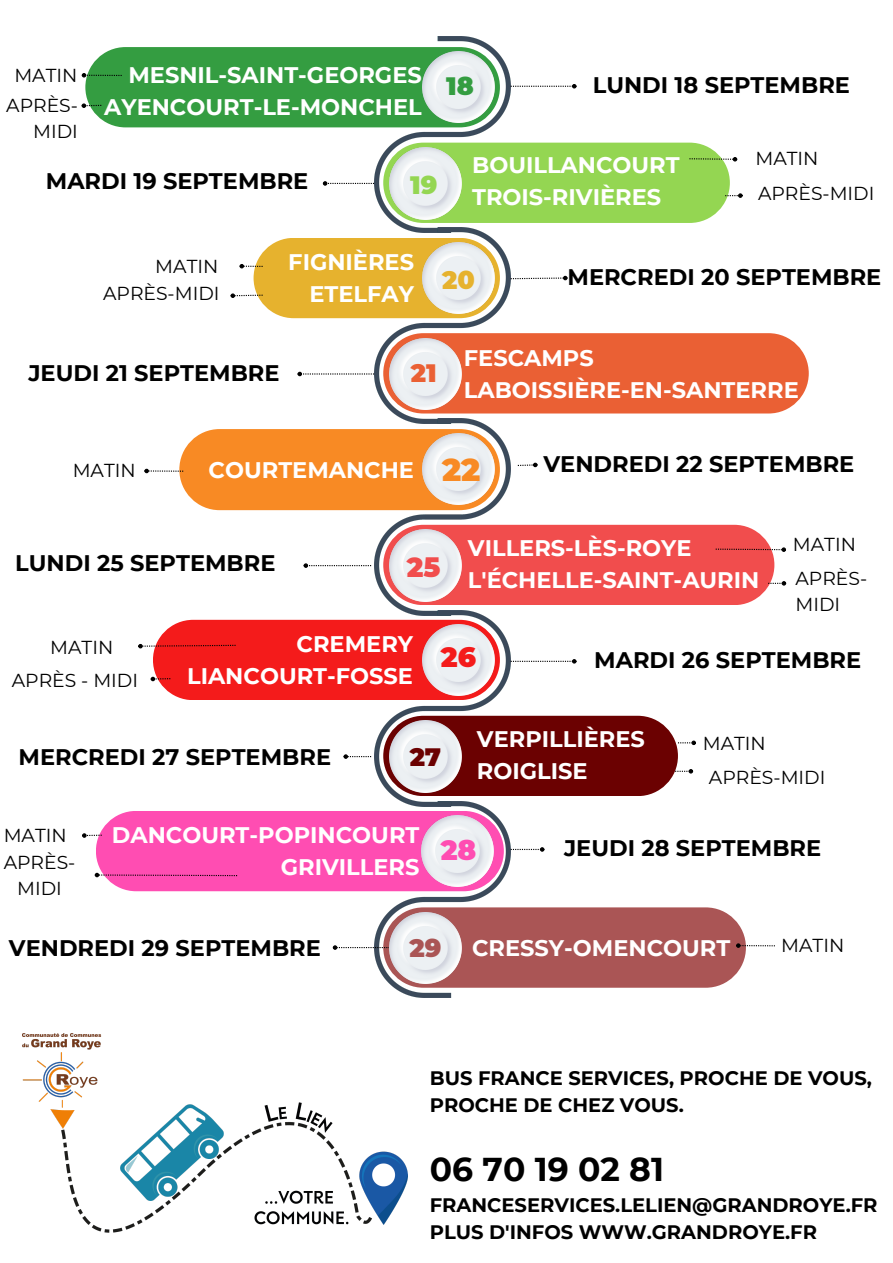
<style>
.page{position:relative;width:893px;height:1263px;background:#fff}
.page>*{position:absolute;margin:0;border:0;box-sizing:border-box;transform-origin:0 0}
.t1{font:700 33px "Montserrat";color:#000}
.t2{font:900 31.5px "Montserrat";color:#f88a24}
.t3{font:900 27.75px "Montserrat";color:#f41b1b}
.t4{font:900 27.75px "Montserrat";color:#ff4db2}
.t5{font:900 27.38px "Montserrat";color:#f14d4d}
.t6{font:900 25.12px "Montserrat";color:#349d41}
.t7{font:900 25.12px "Montserrat";color:#e6b22e}
.t8{font:900 25.12px "Montserrat";color:#94d652}
.t9{font:900 25.12px "Montserrat";color:#ea6034}
.t10{font:900 25.12px "Montserrat";color:#6b0101}
.t11{font:900 25.12px "Montserrat";color:#a55}
.t12{font:700 22.5px "Montserrat";color:#fff}
.t13{font:700 22.5px "Montserrat";color:#000}
.t14{font:700 19.5px/27px "Montserrat";color:#000}
.t15{font:18.75px/25.9px "Montserrat";color:#000;text-align:center}
</style>
<div class="page">
<img style="left:374px;top:806px;width:137px;height:192px">
<img style="left:374px;top:36px;width:137px;height:191px">
<img style="left:374px;top:227px;width:137px;height:192px">
<img style="left:374px;top:419px;width:137px;height:191px">
<img style="left:374px;top:610px;width:137px;height:196px">
<img style="left:375px;top:956px;width:10px;height:4px">
<div style="left:85px;top:47px;width:415px;height:80px;background:#349d41;border-radius:40px"></div>
<img style="left:423px;top:51px;width:71px;height:72px">
<div style="left:253px;top:238px;width:247px;height:80px;background:#e6b22e;border-radius:40px"></div>
<div style="left:179px;top:429px;width:321px;height:81px;background:#f88a24;border-radius:40px"></div>
<div style="left:153px;top:620px;width:347px;height:80px;background:#f41b1b;border-radius:40px"></div>
<div style="left:96px;top:811px;width:408px;height:80px;background:#ff4db2;border-radius:40px"></div>
<div style="left:383px;top:143px;width:347px;height:80px;background:#94d652;border-radius:40px"></div>
<svg style="left:323px;top:181px;width:51px;height:5px"></svg>
<img style="left:390px;top:148px;width:71px;height:71px">
<img style="left:423px;top:242px;width:71px;height:72px">
<img style="left:423px;top:433px;width:71px;height:72px">
<img style="left:423px;top:624px;width:71px;height:72px">
<img style="left:422px;top:815px;width:71px;height:72px">
<div style="left:383px;top:333px;width:425px;height:80px;background:#ea6034;border-radius:40px"></div>
<svg style="left:297px;top:372px;width:77px;height:4px"></svg>
<img style="left:390px;top:338px;width:71px;height:72px">
<div style="left:383px;top:525px;width:391px;height:80px;background:#f14d4d;border-radius:40px"></div>
<svg style="left:303px;top:563px;width:68px;height:5px"></svg>
<img style="left:390px;top:530px;width:71px;height:71px">
<div style="left:383px;top:716px;width:295px;height:80px;background:#6b0101;border-radius:40px"></div>
<svg style="left:343px;top:754px;width:28px;height:5px"></svg>
<img style="left:390px;top:721px;width:71px;height:71px">
<div style="left:383px;top:907px;width:363px;height:81px;background:#a55;border-radius:40px"></div>
<svg style="left:333px;top:945px;width:57px;height:5px"></svg>
<img style="left:390px;top:912px;width:71px;height:72px">
<svg style="left:510px;top:276px;width:57px;height:4px"></svg>
<svg style="left:511px;top:659px;width:65px;height:5px"></svg>
<svg style="left:511px;top:847px;width:33px;height:5px"></svg>
<svg style="left:511px;top:84px;width:65px;height:4px"></svg>
<img style="left:22px;top:1034px;width:385px;height:199px">
<svg style="left:239px;top:264px;width:24px;height:4px"></svg>
<svg style="left:230px;top:293px;width:33px;height:5px"></svg>
<svg style="left:725px;top:193px;width:17px;height:5px"></svg>
<svg style="left:689px;top:157px;width:48px;height:5px"></svg>
<svg style="left:144px;top:469px;width:39px;height:4px"></svg>
<svg style="left:736px;top:943px;width:39px;height:5px"></svg>
<svg style="left:715px;top:547px;width:71px;height:5px"></svg>
<svg style="left:768px;top:581px;width:18px;height:5px"></svg>
<svg style="left:82px;top:73px;width:40px;height:5px"></svg>
<svg style="left:82px;top:103px;width:19px;height:5px"></svg>
<svg style="left:138px;top:644px;width:98px;height:4px"></svg>
<svg style="left:675px;top:769px;width:18px;height:4px"></svg>
<svg style="left:518px;top:463px;width:19px;height:4px"></svg>
<svg style="left:151px;top:677px;width:19px;height:4px"></svg>
<svg style="left:678px;top:740px;width:18px;height:5px"></svg>
<svg style="left:82px;top:833px;width:20px;height:5px"></svg>
<svg style="left:95px;top:873px;width:142px;height:4px"></svg>
<p class="t15" style="left:14px;top:62px;width:65px">MATIN</p>
<p class="t15" style="left:6px;top:92px;width:73px">APRÈS-</p>
<p class="t15" style="left:33px;top:118px;width:46px">MIDI</p>
<p class="t12" style="left:128px;top:61px;width:295px">MESNIL-SAINT-GEORGES</p>
<p class="t12" style="left:104px;top:93px;width:319px">AYENCOURT-LE-MONCHEL</p>
<p class="t13" style="left:46px;top:168px;width:264px">MARDI 19 SEPTEMBRE</p>
<p class="t8" style="left:410px;top:169px;width:29px">19</p>
<p class="t6" style="left:446px;top:71px;width:29px">18</p>
<p class="t13" style="left:593px;top:71px;width:259px">LUNDI 18 SEPTEMBRE</p>
<p class="t12" style="left:472px;top:151px;width:209px">BOUILLANCOURT</p>
<p class="t12" style="left:472px;top:183px;width:191px">TROIS-RIVIÈRES</p>
<p class="t15" style="left:755px;top:145px;width:65px">MATIN</p>
<p class="t15" style="left:758px;top:180px;width:118px">APRÈS-MIDI</p>
<p class="t15" style="left:155px;top:253px;width:65px">MATIN</p>
<p class="t15" style="left:103px;top:281px;width:118px">APRÈS-MIDI</p>
<p class="t12" style="left:288px;top:248px;width:127px">FIGNIÈRES</p>
<p class="t12" style="left:309px;top:280px;width:106px">ETELFAY</p>
<p class="t7" style="left:442px;top:264px;width:34px">20</p>
<p class="t13" style="left:567px;top:264px;width:315px">MERCREDI 20 SEPTEMBRE</p>
<p class="t13" style="left:28px;top:359px;width:253px">JEUDI 21 SEPTEMBRE</p>
<p class="t9" style="left:411px;top:358px;width:27px">21</p>
<p class="t12" style="left:464px;top:344px;width:131px">FESCAMPS</p>
<p class="t12" style="left:464px;top:376px;width:336px">LABOISSIÈRE-EN-SANTERRE</p>
<p class="t15" style="left:73px;top:458px;width:65px">MATIN</p>
<p class="t12" style="left:209px;top:456px;width:207px">COURTEMANCHE</p>
<p class="t13" style="left:543px;top:451px;width:312px">VENDREDI 22 SEPTEMBRE</p>
<p class="t2" style="left:442px;top:450px;width:40px">22</p>
<p class="t13" style="left:15px;top:549px;width:262px">LUNDI 25 SEPTEMBRE</p>
<p class="t5" style="left:407px;top:550px;width:35px">25</p>
<p class="t12" style="left:468px;top:534px;width:225px">VILLERS-LÈS-ROYE</p>
<p class="t12" style="left:468px;top:566px;width:293px">L'ÉCHELLE-SAINT-AURIN</p>
<p class="t15" style="left:793px;top:531px;width:65px">MATIN</p>
<p class="t15" style="left:795px;top:565px;width:73px">APRÈS-</p>
<p class="t15" style="left:795px;top:591px;width:46px">MIDI</p>
<p class="t15" style="left:50px;top:634px;width:65px">MATIN</p>
<p class="t15" style="left:12px;top:667px;width:128px">APRÈS - MIDI</p>
<p class="t12" style="left:296px;top:630px;width:118px">CREMERY</p>
<p class="t12" style="left:187px;top:662px;width:227px">LIANCOURT-FOSSE</p>
<p class="t3" style="left:441px;top:640px;width:37px">26</p>
<p class="t13" style="left:594px;top:646px;width:268px">MARDI 26 SEPTEMBRE</p>
<p class="t13" style="left:19px;top:743px;width:314px">MERCREDI 27 SEPTEMBRE</p>
<p class="t10" style="left:410px;top:741px;width:33px">27</p>
<p class="t12" style="left:477px;top:725px;width:169px">VERPILLIÈRES</p>
<p class="t12" style="left:477px;top:757px;width:112px">ROIGLISE</p>
<p class="t15" style="left:703px;top:730px;width:65px">MATIN</p>
<p class="t15" style="left:709px;top:764px;width:118px">APRÈS-MIDI</p>
<p class="t15" style="left:4px;top:822px;width:65px">MATIN</p>
<p class="t15" style="left:4px;top:849px;width:73px">APRÈS-<br>MIDI</p>
<p class="t12" style="left:112px;top:821px;width:309px">DANCOURT-POPINCOURT</p>
<p class="t12" style="left:281px;top:853px;width:140px">GRIVILLERS</p>
<p class="t4" style="left:441px;top:833px;width:37px">28</p>
<p class="t13" style="left:564px;top:834px;width:259px">JEUDI 28 SEPTEMBRE</p>
<p class="t13" style="left:9px;top:934px;width:313px">VENDREDI 29 SEPTEMBRE</p>
<p class="t11" style="left:409px;top:933px;width:33px">29</p>
<p class="t12" style="left:472px;top:934px;width:260px">CRESSY-OMENCOURT</p>
<p class="t15" style="left:781px;top:932px;width:65px">MATIN</p>
<p class="t14" style="left:430px;top:1065px;width:444px">BUS FRANCE SERVICES, PROCHE DE VOUS,<br>PROCHE DE CHEZ VOUS.</p>
<p class="t1" style="left:430px;top:1149px;width:236px">06 70 19 02 81</p>
<p class="t14" style="left:430px;top:1192px;width:449px">FRANCESERVICES.LELIEN@GRANDROYE.FR</p>
<p class="t14" style="left:430px;top:1219px;width:389px">PLUS D'INFOS WWW.GRANDROYE.FR</p>
</div>
